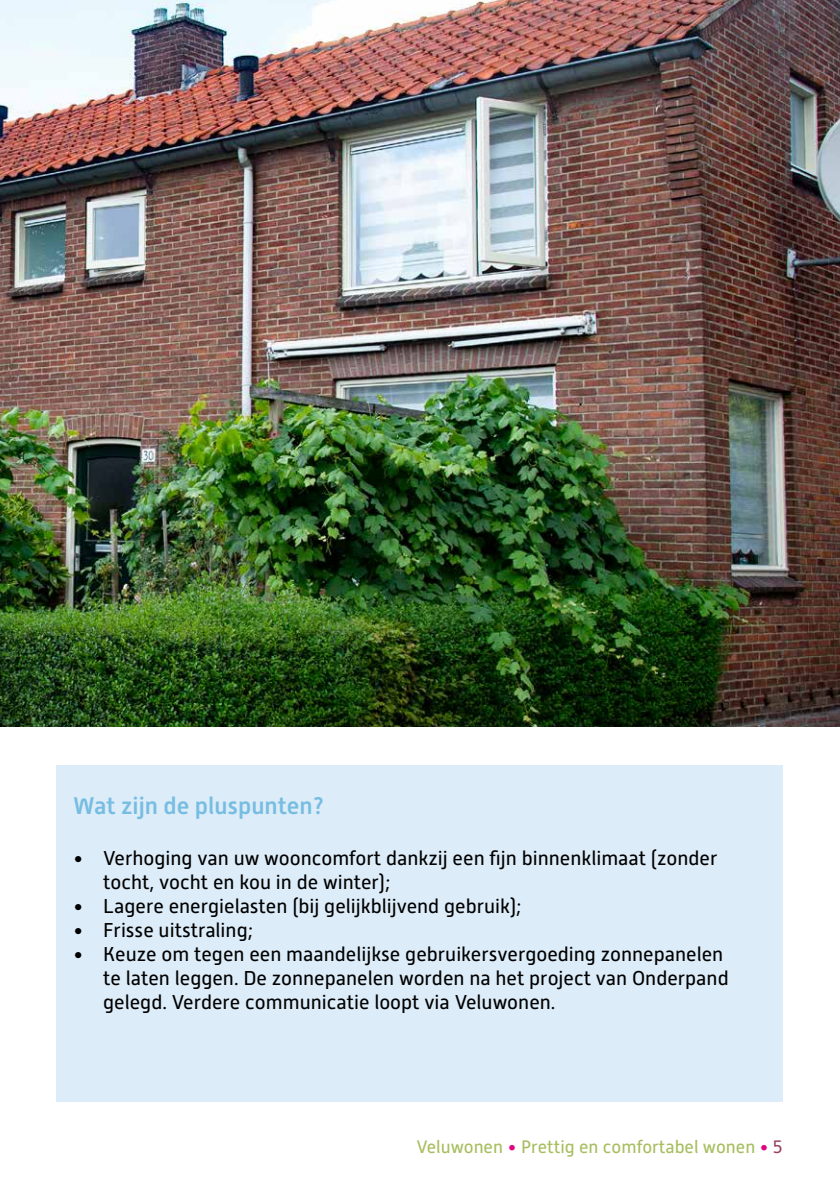
<style>
.page{position:relative;width:840px;height:1191px;background:#fff}
.page>*{position:absolute;margin:0;border:0;box-sizing:border-box;transform-origin:0 0}
.t1{font:500 24px "Alwyn New";color:#77bde2}
.t2{font:20px/24px "Alwyn New";color:#000}
.t3{font:18px "Alwyn New";color:#a6be5d}
.s1{color:#df057e}
.s2{color:#993f60}
</style>
<div class="page">
<div style="left:56px;top:765px;width:726px;height:336px;background:#dcecf8"></div>
<img style="left:0;top:0;width:839px;height:726px">
<p class="t1" style="left:73px;top:792px;width:252px">Wat zijn de pluspunten?</p>
<p class="t2" style="left:103px;top:846px;width:615px;text-indent:-30px">• Verhoging van uw wooncomfort dankzij een fijn binnenklimaat (zonder tocht, vocht en kou in de winter);</p>
<p class="t2" style="left:73px;top:894px;width:449px">• Lagere energielasten (bij gelijkblijvend gebruik);</p>
<p class="t2" style="left:73px;top:918px;width:181px">• Frisse uitstraling;</p>
<p class="t2" style="left:103px;top:942px;width:626px;text-indent:-30px">• Keuze om tegen een maandelijkse gebruikersvergoeding zonnepanelen te laten leggen. De zonnepanelen worden na het project van Onderpand gelegd. Verdere communicatie loopt via Veluwonen.</p>
<p class="t3" style="left:416px;top:1136px;width:367px">Veluwonen <span class="s1">•</span> Prettig en comfortabel wonen <span class="s1">•</span> <span class="s2">5</span></p>
</div>
